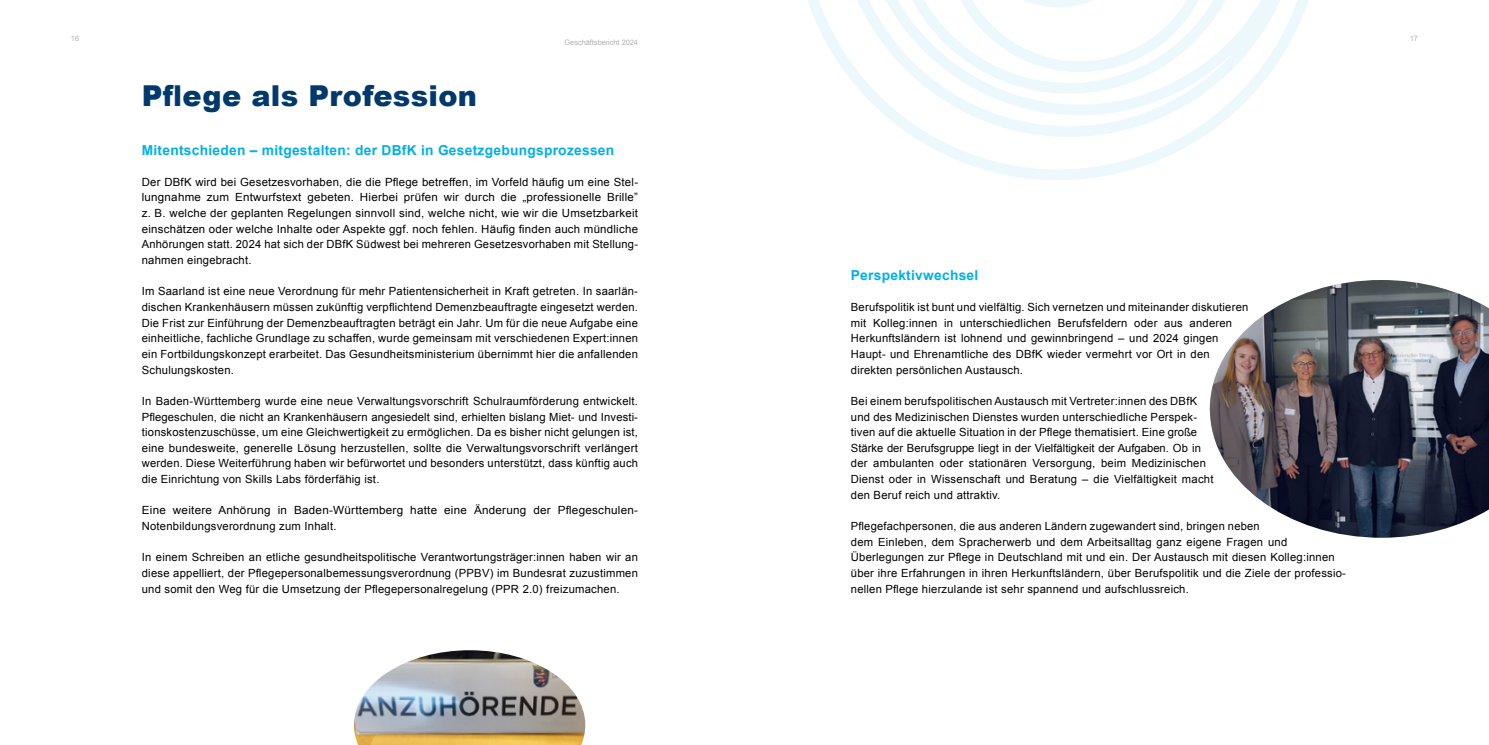
<style>
.page{position:relative;width:1489px;height:745px;background:#fff}
.page>*{position:absolute;margin:0;border:0;box-sizing:border-box;transform-origin:0 0}
.t1{font:900 28.75px "Arial";letter-spacing:.01em;color:#00396b}
.t2{font:700 13.75px "Arial";letter-spacing:.02em;color:#00b0e6}
.t3{font:11.25px/15.6px "Arial";letter-spacing:.02em;color:#000;text-align:justify}
.t4{font:11.25px/15.6px "Arial";letter-spacing:.02em;color:#000;scale:1.04 1}
.t5{font:7.5px "Arial";letter-spacing:-.01em;color:#b1b3b4}
</style>
<div class="page">
<img style="left:354px;top:650px;width:231px;height:94px">
<img style="left:1209px;top:280px;width:279px;height:257px">
<svg style="left:808px;top:0;width:501px;height:180px"></svg>
<svg style="left:836px;top:0;width:464px;height:137px"></svg>
<svg style="left:890px;top:0;width:356px;height:94px"></svg>
<p class="t5" style="left:71px;top:33px;width:10px">16</p>
<p class="t5" style="left:1409px;top:33px;width:10px">17</p>
<p class="t5" style="left:564px;top:37px;width:75px">Geschäftsbericht 2024</p>
<h1 class="t1" style="left:142px;top:74px;width:337px">Pflege als Profession</h1>
<p class="t2" style="left:142px;top:140px;width:474px">Mitentschieden – mitgestalten: der DBfK in Gesetzgebungsprozessen</p>
<p class="t3" style="left:142px;top:174px;width:498px">Der DBfK wird bei Gesetzesvorhaben, die die Pflege betreffen, im Vorfeld häufig um eine Stel&shy;lungnahme zum Entwurfstext gebeten. Hierbei prüfen wir durch die „professionelle Brille” z. B. welche der geplanten Regelungen sinnvoll sind, welche nicht, wie wir die Umsetzbarkeit einschätzen oder welche Inhalte oder Aspekte ggf. noch fehlen. Häufig finden auch mündliche Anhörungen statt. 2024 hat sich der DBfK Südwest bei mehreren Gesetzesvorhaben mit Stellung&shy;nahmen eingebracht.</p>
<p class="t3" style="left:142px;top:283px;width:497px">Im Saarland ist eine neue Verordnung für mehr Patientensicherheit in Kraft getreten. In saarlän&shy;dischen Krankenhäusern müssen zukünftig verpflichtend Demenzbeauftragte eingesetzt werden.<br>Die Frist zur Einführung der Demenzbeauftragten beträgt ein Jahr. Um für die neue Aufgabe eine einheitliche, fachliche Grundlage zu schaffen, wurde gemeinsam mit verschiedenen Expert:innen ein Fortbildungskonzept erarbeitet. Das Gesundheitsministerium übernimmt hier die anfallenden Schulungskosten.</p>
<p class="t3" style="left:142px;top:393px;width:497px">In Baden-Württemberg wurde eine neue Verwaltungsvorschrift Schulraumförderung entwickelt.<br>Pflegeschulen, die nicht an Krankenhäusern angesiedelt sind, erhielten bislang Miet- und Investi&shy;tionskostenzuschüsse, um eine Gleichwertigkeit zu ermöglichen. Da es bisher nicht gelungen ist, eine bundesweite, generelle Lösung herzustellen, sollte die Verwaltungsvorschrift verlängert werden. Diese Weiterführung haben wir befürwortet und besonders unterstützt, dass künftig auch die Einrichtung von Skills Labs förderfähig ist.</p>
<p class="t4" style="left:142px;top:502px;width:478px">Eine weitere Anhörung in Baden-Württemberg hatte eine Änderung der Pflegeschulen-<br>Notenbildungsverordnung zum Inhalt.</p>
<p class="t3" style="left:142px;top:549px;width:497px">In einem Schreiben an etliche gesundheitspolitische Verantwortungsträger:innen haben wir an diese appelliert, der Pflegepersonalbemessungsverordnung (PPBV) im Bundesrat zuzustimmen und somit den Weg für die Umsetzung der Pflegepersonalregelung (PPR 2.0) freizumachen.</p>
<p class="t2" style="left:850px;top:265px;width:129px">Perspektivwechsel</p>
<p class="t3" style="left:850px;top:299px;width:399px;text-align:left">Berufspolitik ist bunt und vielfältig. Sich vernetzen und miteinander diskutieren mit Kolleg:innen in unterschiedlichen Berufsfeldern oder aus anderen Herkunftsländern ist lohnend und gewinnbringend – und 2024 gingen Haupt- und Ehrenamtliche des DBfK wieder vermehrt vor Ort in den direkten persönlichen Austausch.</p>
<p class="t3" style="left:850px;top:393px;width:364px;text-align:left">Bei einem berufspolitischen Austausch mit Vertreter:innen des DBfK und des Medizinischen Dienstes wurden unterschiedliche Perspek&shy;tiven auf die aktuelle Situation in der Pflege thematisiert. Eine große Stärke der Berufsgruppe liegt in der Vielfältigkeit der Aufgaben. Ob in der ambulanten oder stationären Versorgung, beim Medizinischen Dienst oder in Wissenschaft und Beratung – die Vielfältigkeit macht den Beruf reich und attraktiv.</p>
<p class="t3" style="left:850px;top:518px;width:496px;text-align:left">Pflegefachpersonen, die aus anderen Ländern zugewandert sind, bringen neben<br>dem Einleben, dem Spracherwerb und dem Arbeitsalltag ganz eigene Fragen und Überlegungen zur Pflege in Deutschland mit und ein. Der Austausch mit diesen Kolleg:innen über ihre Erfahrungen in ihren Herkunftsländern, über Berufspolitik und die Ziele der professio&shy;nellen Pflege hierzulande ist sehr spannend und aufschlussreich.</p>
</div>
